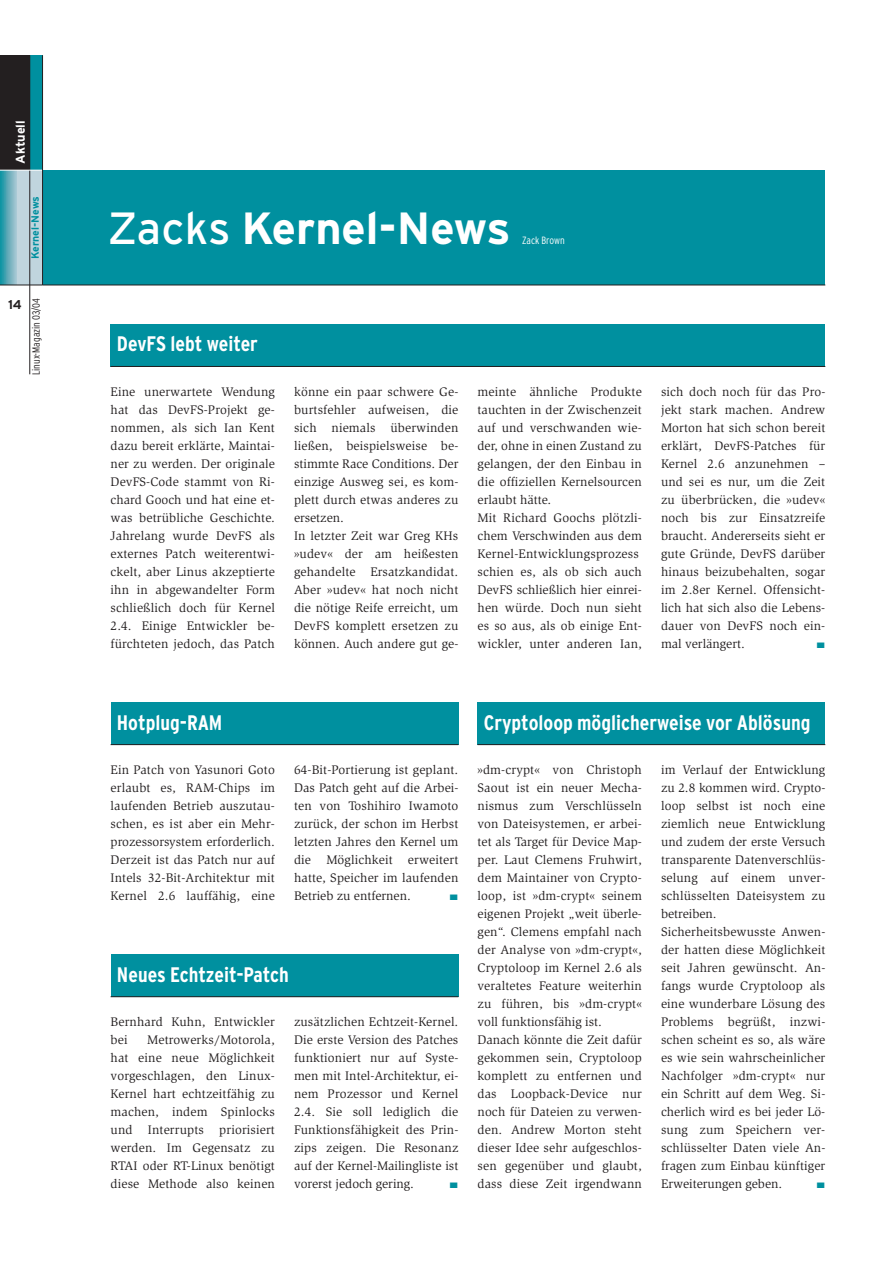
<style>
.page{position:relative;width:893px;height:1262px;background:#fff}
.page>*{position:absolute;margin:0;border:0;box-sizing:border-box;transform-origin:0 0}
.t1{font:700 45px "Interstate";color:#fff}
.t2{font:700 condensed 21px "Interstate";color:#fff}
.t3{font:12.75px/18px "Slimbach";letter-spacing:.01em;color:#231f20;text-align:justify}
.t4{font:700 12.75px "Interstate";color:#fff}
.t5{font:700 12.75px "Interstate";color:#231f20}
.t6{font:300 condensed 10.5px "Interstate";color:#231f20}
.t7{font:700 10.5px "Interstate";color:#00909f}
.t8{font:300 condensed 10.5px "Interstate";color:#fff}
.t9{font:7.8px "Zapf Dingbats";color:#00909f;scale:1.33 1}
.s1{font-weight:400}
</style>
<div class="page">
<div style="left:43px;top:170px;width:782px;height:115px;background:#00909f"></div>
<hr style="left:43px;top:285px;width:782px;height:1px;background:#231f20">
<div style="left:477px;top:702px;width:348px;height:43px;background:#00909f"></div>
<hr style="left:477px;top:744px;width:348px;height:1px;background:#231f20">
<div style="left:111px;top:324px;width:714px;height:43px;background:#00909f"></div>
<hr style="left:111px;top:366px;width:714px;height:1px;background:#231f20">
<div style="left:0;top:55px;width:43px;height:230px;background:#00909f"></div>
<div style="left:0;top:55px;width:30px;height:115px;background:#231f20"></div>
<svg style="left:0;top:171px;width:17px;height:114px;background:#5facb9"></svg>
<div style="left:17px;top:170px;width:26px;height:115px;background:#c0d5de"></div>
<hr style="left:0;top:285px;width:43px;height:1px;background:#231f20">
<hr style="left:30px;top:55px;width:1px;height:319px;background:#231f20">
<hr style="left:0;top:170px;width:43px;height:1px;background:#fff">
<hr style="left:42px;top:55px;width:1px;height:230px;background:#231f20">
<div style="left:111px;top:954px;width:347px;height:43px;background:#00909f"></div>
<hr style="left:111px;top:996px;width:347px;height:1px;background:#231f20">
<div style="left:111px;top:702px;width:347px;height:43px;background:#00909f"></div>
<hr style="left:111px;top:744px;width:347px;height:1px;background:#231f20">
<p class="t4" style="left:15px;top:164px;width:45px;rotate:-90deg">Aktuell</p>
<p class="t7" style="left:31px;top:259px;width:64px;rotate:-90deg">Kernel-News</p>
<p class="t5" style="left:8px;top:300px;width:15px">14</p>
<p class="t6" style="left:32px;top:375px;width:78px;rotate:-90deg">Linux-Magazin 03/04</p>
<h1 class="t1" style="left:108px;top:211px;width:404px"><span class="s1">Zacks</span> Kernel-News</h1>
<p class="t8" style="left:522px;top:236px;width:44px">Zack Brown</p>
<h2 class="t2" style="left:117px;top:336px;width:142px">DevFS lebt weiter</h2>
<p class="t3" style="left:111px;top:384px;width:166px">Eine unerwartete Wendung hat das DevFS-Projekt ge&shy;nommen, als sich Ian Kent dazu bereit erklärte, Maintai&shy;ner zu werden. Der originale DevFS-Code stammt von Ri&shy;chard Gooch und hat eine et&shy;was betrübliche Geschichte.<br>Jahrelang wurde DevFS als externes Patch weiterentwi&shy;ckelt, aber Linus akzeptierte ihn in abgewandelter Form schließlich doch für Kernel 2.4. Einige Entwickler be&shy;fürchteten jedoch, das Patch</p>
<p class="t3" style="left:294px;top:384px;width:166px;text-align:left">könne ein paar schwere Ge&shy;burtsfehler aufweisen, die sich niemals überwinden ließen, beispielsweise be&shy;stimmte Race Conditions. Der einzige Ausweg sei, es kom&shy;plett durch etwas anderes zu ersetzen.<br>In letzter Zeit war Greg KHs »udev« der am heißesten gehandelte Ersatzkandidat.<br>Aber »udev« hat noch nicht die nötige Reife erreicht, um<br>DevFS komplett ersetzen zu können. Auch andere gut ge-</p>
<p class="t3" style="left:477px;top:384px;width:166px;text-align:left">meinte ähnliche Produkte tauchten in der Zwischenzeit auf und verschwanden wie&shy;der, ohne in einen Zustand zu gelangen, der den Einbau in die offiziellen Kernelsourcen erlaubt hätte.<br>Mit Richard Goochs plötzli&shy;chem Verschwinden aus dem<br>Kernel-Entwicklungsprozess schien es, als ob sich auch<br>DevFS schließlich hier einrei&shy;hen würde. Doch nun sieht es so aus, als ob einige Ent&shy;wickler, unter anderen Ian,</p>
<p class="t3" style="left:661px;top:384px;width:166px">sich doch noch für das Pro&shy;jekt stark machen. Andrew Morton hat sich schon bereit erklärt, DevFS-Patches für Kernel 2.6 anzunehmen – und sei es nur, um die Zeit zu überbrücken, die »udev« noch bis zur Einsatzreife braucht. Andererseits sieht er gute Gründe, DevFS darüber hinaus beizubehalten, sogar im 2.8er Kernel. Offensicht&shy;lich hat sich also die Lebens&shy;dauer von DevFS noch ein&shy;mal verlängert.</p>
<p class="t9" style="left:816px;top:641px;width:8px">■</p>
<h2 class="t2" style="left:117px;top:714px;width:107px">Hotplug-RAM</h2>
<p class="t3" style="left:111px;top:762px;width:166px">Ein Patch von Yasunori Goto erlaubt es, RAM-Chips im laufenden Betrieb auszutau&shy;schen, es ist aber ein Mehr&shy;prozessorsystem erforderlich.<br>Derzeit ist das Patch nur auf Intels 32-Bit-Architektur mit Kernel 2.6 lauffähig, eine</p>
<p class="t3" style="left:294px;top:762px;width:166px">64-Bit-Portierung ist geplant.<br>Das Patch geht auf die Arbei&shy;ten von Toshihiro Iwamoto zurück, der schon im Herbst letzten Jahres den Kernel um die Möglichkeit erweitert hatte, Speicher im laufenden Betrieb zu entfernen.</p>
<p class="t9" style="left:450px;top:893px;width:8px">■</p>
<h2 class="t2" style="left:117px;top:966px;width:173px">Neues Echtzeit-Patch</h2>
<p class="t3" style="left:111px;top:1014px;width:166px">Bernhard Kuhn, Entwickler bei</p>
<p class="t3" style="left:111px;top:1032px;width:166px;text-indent:37px">Metrowerks/Motorola, hat eine neue Möglichkeit vorgeschlagen, den Linux-Kernel hart echtzeitfähig zu machen, indem Spinlocks und Interrupts priorisiert werden. Im Gegensatz zu RTAI oder RT-Linux benötigt diese Methode also keinen</p>
<p class="t3" style="left:294px;top:1014px;width:166px">zusätzlichen Echtzeit-Kernel.<br>Die erste Version des Patches funktioniert nur auf Syste&shy;men mit Intel-Architektur, ei&shy;nem Prozessor und Kernel 2.4. Sie soll lediglich die Funktionsfähigkeit des Prin&shy;zips zeigen. Die Resonanz auf der Kernel-Mailingliste ist vorerst jedoch gering.</p>
<p class="t9" style="left:450px;top:1181px;width:8px">■</p>
<h2 class="t2" style="left:484px;top:714px;width:328px">Cryptoloop möglicherweise vor Ablösung</h2>
<p class="t3" style="left:477px;top:762px;width:166px;text-align:left">»dm-crypt« von Christoph<br>Saout ist ein neuer Mecha&shy;nismus zum Verschlüsseln von Dateisystemen, er arbei&shy;tet als Target für Device Map&shy;per. Laut Clemens Fruhwirt, dem Maintainer von Crypto&shy;loop, ist »dm-crypt« seinem eigenen Projekt „weit überle&shy;gen“. Clemens empfahl nach der Analyse von »dm-crypt«,<br>Cryptoloop im Kernel 2.6 als veraltetes Feature weiterhin zu führen, bis »dm-crypt« voll funktionsfähig ist.<br>Danach könnte die Zeit dafür gekommen sein, Cryptoloop komplett zu entfernen und das Loopback-Device nur noch für Dateien zu verwen&shy;den. Andrew Morton steht dieser Idee sehr aufgeschlos&shy;sen gegenüber und glaubt, dass diese Zeit irgendwann</p>
<p class="t3" style="left:661px;top:762px;width:166px;text-align:left">im Verlauf der Entwicklung zu 2.8 kommen wird. Crypto&shy;loop selbst ist noch eine ziemlich neue Entwicklung und zudem der erste Versuch transparente Datenverschlüs&shy;selung auf einem unver&shy;schlüsselten Dateisystem zu betreiben.<br>Sicherheitsbewusste Anwen&shy;der hatten diese Möglichkeit seit Jahren gewünscht. An&shy;fangs wurde Cryptoloop als eine wunderbare Lösung des<br>Problems begrüßt, inzwi&shy;schen scheint es so, als wäre es wie sein wahrscheinlicher<br>Nachfolger »dm-crypt« nur ein Schritt auf dem Weg. Si&shy;cherlich wird es bei jeder Lö&shy;sung zum Speichern ver&shy;schlüsselter Daten viele An&shy;fragen zum Einbau künftiger<br>Erweiterungen geben.</p>
<p class="t9" style="left:816px;top:1181px;width:8px">■</p>
</div>
